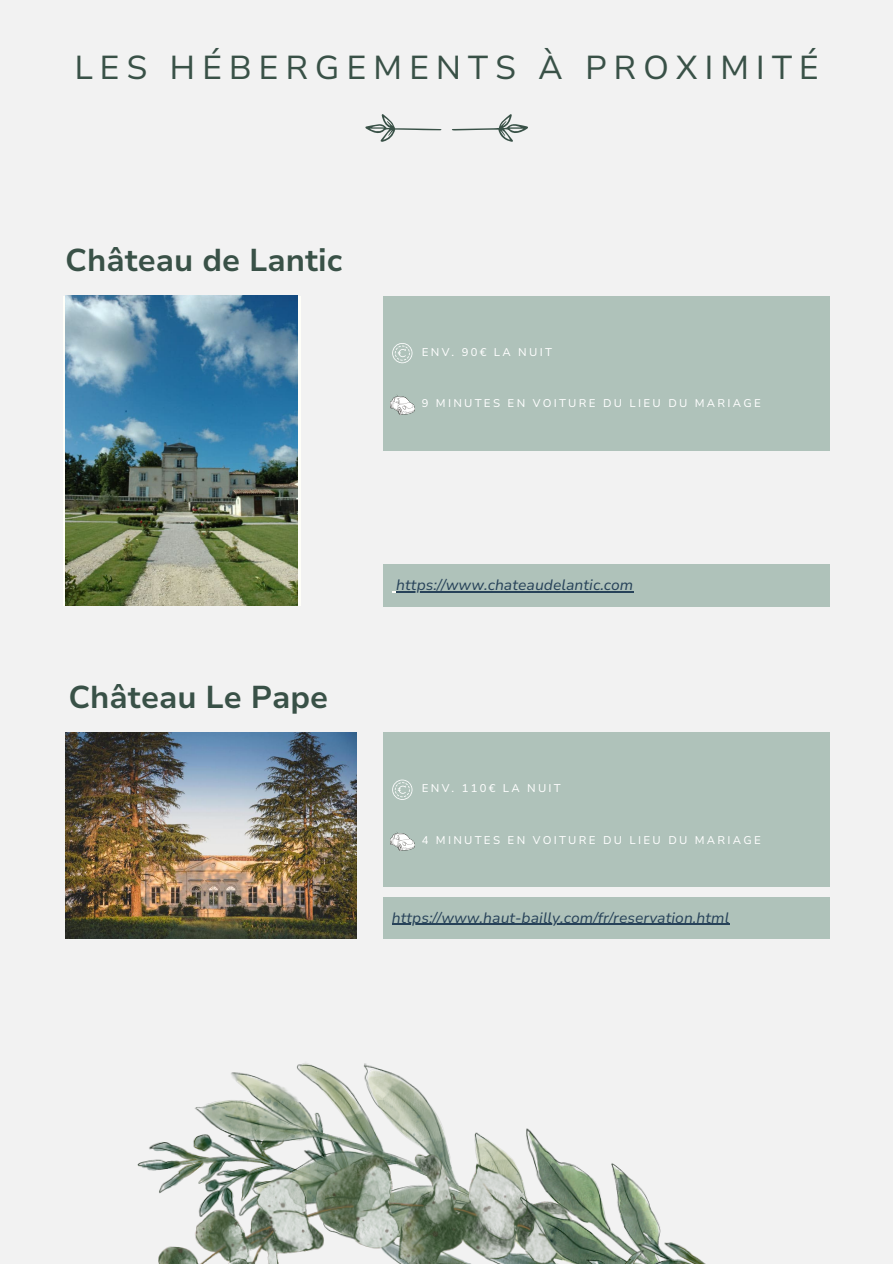
<style>
.page{position:relative;width:893px;height:1264px;background:#fff}
.page>*{position:absolute;margin:0;border:0;box-sizing:border-box;transform-origin:0 0}
.t1{font:33.15px "Nunito Sans 10 pt";letter-spacing:.2em;color:#395147}
.t2{font:700 31.5px "Nunito Sans 10 pt";color:#395147}
.t3{font:italic 15px "Nunito Sans 10 pt";color:#274259}
.t4{font:11.25px "Nunito Sans 10 pt";letter-spacing:.2em;color:#fff}
</style>
<div class="page">
<div style="left:0;top:0;width:892px;height:1263px;background:#f2f2f2"></div>
<svg style="left:452px;top:114px;width:76px;height:28px"></svg>
<svg style="left:365px;top:114px;width:76px;height:28px"></svg>
<div style="left:64px;top:296px;width:237px;height:309px;background:linear-gradient(to bottom,#fffff9,#fffff9)"></div>
<div style="left:383px;top:564px;width:447px;height:43px;background:#afc2ba"></div>
<div style="left:383px;top:897px;width:447px;height:42px;background:#afc2ba"></div>
<img style="left:65px;top:296px;width:232px;height:309px">
<img style="left:65px;top:732px;width:292px;height:206px">
<hr style="left:396px;top:591px;width:237px;height:1px;background:#274259">
<hr style="left:392px;top:923px;width:337px;height:1px;background:#274259">
<img style="left:137px;top:1063px;width:567px;height:200px">
<div style="left:383px;top:296px;width:447px;height:154px;background:#afc2ba"></div>
<img style="left:390px;top:395px;width:25px;height:19px">
<svg style="left:392px;top:343px;width:20px;height:20px"></svg>
<div style="left:383px;top:732px;width:447px;height:154px;background:#afc2ba"></div>
<img style="left:390px;top:832px;width:25px;height:18px">
<svg style="left:392px;top:779px;width:20px;height:20px"></svg>
<p class="t1" style="left:74px;top:46px;width:746px">LES HÉBERGEMENTS À PROXIMITÉ</p>
<p class="t2" style="left:65px;top:239px;width:278px">Château de Lantic</p>
<p class="t4" style="left:421px;top:344px;width:132px">ENV. 90€ LA NUIT</p>
<p class="t4" style="left:421px;top:396px;width:340px">9 MINUTES EN VOITURE DU LIEU DU MARIAGE</p>
<p class="t2" style="left:68px;top:676px;width:261px">Château Le Pape</p>
<p class="t3" style="left:396px;top:575px;width:239px">https://www.chateaudelantic.com</p>
<p class="t4" style="left:421px;top:781px;width:141px">ENV. 110€ LA NUIT</p>
<p class="t4" style="left:421px;top:832px;width:340px">4 MINUTES EN VOITURE DU LIEU DU MARIAGE</p>
<p class="t3" style="left:392px;top:907px;width:339px">https://www.haut-bailly.com/fr/reservation.html</p>
</div>
